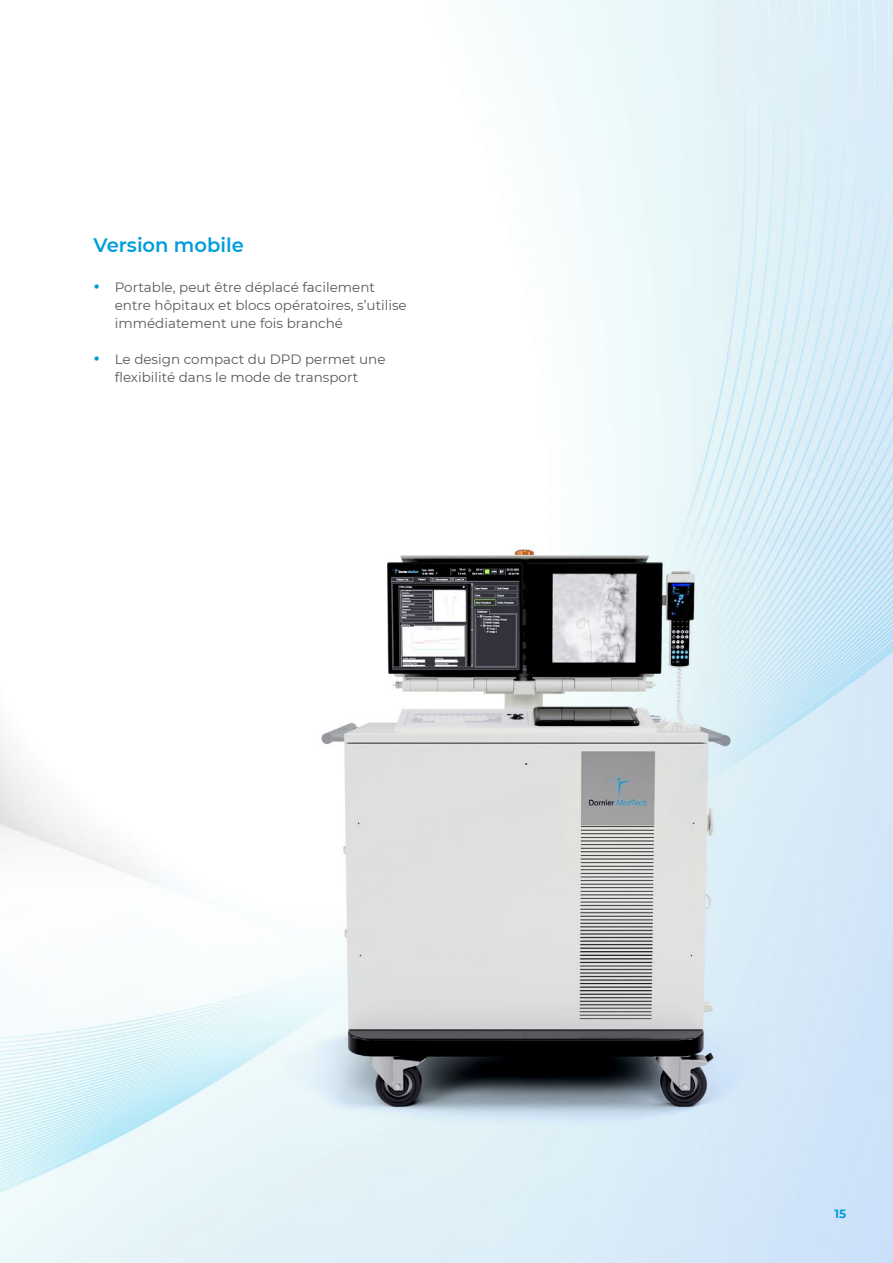
<style>
.page{position:relative;width:893px;height:1263px;background:#fff}
.page>*{position:absolute;margin:0;border:0;box-sizing:border-box;transform-origin:0 0}
.t1{font:600 19.5px "Montserrat";color:#009ddd}
.t2{font:13.5px/18px "Montserrat";color:#58595b}
.t3{font:700 12px "Montserrat";color:#009cdf}
.s1{font-weight:600;font-size:19.5px;color:#009dd9}
</style>
<div class="page">
<img style="left:0;top:0;width:893px;height:1263px">
<h1 class="t1" style="left:94px;top:231px;width:152px">Version mobile</h1>
<p class="t2" style="left:115px;top:277px;width:293px;text-indent:-21px"><span class="s1">•</span> Portable, peut être déplacé facilement entre hôpitaux et blocs opératoires, s’utilise immédiatement une fois branché</p>
<p class="t2" style="left:94px;top:349px;width:294px;text-align:center"><span class="s1">•</span> Le design compact du DPD permet une flexibilité dans le mode de transport</p>
<p class="t3" style="left:834px;top:1205px;width:13px">15</p>
</div>
